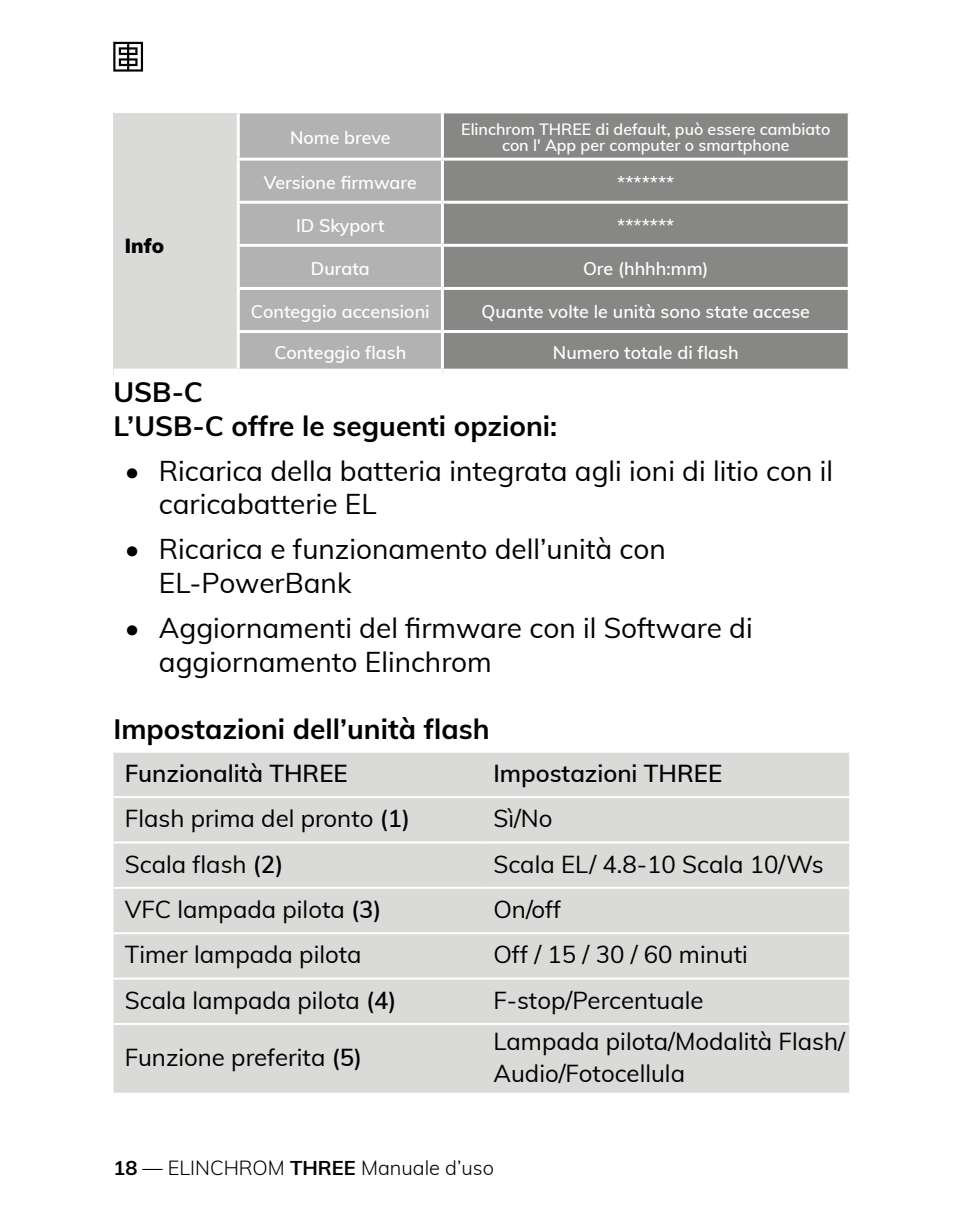
<style>
.page{position:relative;width:964px;height:1225px;background:#fff}
.page>*{position:absolute;margin:0;border:0;box-sizing:border-box;transform-origin:0 0}
.t1{font:28px/33.6px "Muli";color:#000}
.t2{font:700 28px "Muli";color:#000}
.t3{font:24px/32px "Muli";color:#000}
.t4{font:600 24px "Muli";color:#000}
.t5{font:300 20px "Muli";color:#000}
.t6{font:900 20px "Muli";color:#000}
.t7{font:600 18px "Muli";color:#fff}
.t8{font:600 16px/16px "Muli";color:#fff;text-align:center}
.s1{font-weight:600}
.s2{font-weight:700}
</style>
<div class="page">
<div style="left:114px;top:113px;width:124px;height:262px;background:#dadad9"></div>
<div style="left:240px;top:113px;width:201px;height:256px;background:#b2b2b2"></div>
<div style="left:444px;top:113px;width:404px;height:256px;background:#878786"></div>
<div style="left:114px;top:369px;width:124px;height:11px;background:#fff"></div>
<hr style="left:237px;top:113px;width:3px;height:45px;background:#fff">
<hr style="left:237px;top:158px;width:205px;height:3px;background:#fff">
<hr style="left:237px;top:161px;width:3px;height:40px;background:#fff">
<hr style="left:442px;top:158px;width:409px;height:3px;background:#fff">
<hr style="left:237px;top:201px;width:205px;height:3px;background:#fff">
<hr style="left:237px;top:204px;width:3px;height:40px;background:#fff">
<hr style="left:442px;top:201px;width:409px;height:3px;background:#fff">
<hr style="left:237px;top:244px;width:205px;height:3px;background:#fff">
<hr style="left:237px;top:247px;width:3px;height:40px;background:#fff">
<hr style="left:442px;top:244px;width:409px;height:3px;background:#fff">
<hr style="left:237px;top:287px;width:205px;height:3px;background:#fff">
<hr style="left:237px;top:290px;width:3px;height:40px;background:#fff">
<hr style="left:442px;top:287px;width:409px;height:3px;background:#fff">
<hr style="left:237px;top:330px;width:205px;height:3px;background:#fff">
<hr style="left:237px;top:333px;width:3px;height:36px;background:#fff">
<hr style="left:442px;top:330px;width:409px;height:3px;background:#fff">
<div style="left:114px;top:752px;width:735px;height:340px;background:#dadad9"></div>
<hr style="left:114px;top:796px;width:368px;height:2px;background:#fff">
<hr style="left:482px;top:796px;width:367px;height:2px;background:#fff">
<hr style="left:114px;top:841px;width:368px;height:2px;background:#fff">
<hr style="left:482px;top:841px;width:367px;height:2px;background:#fff">
<hr style="left:114px;top:887px;width:368px;height:2px;background:#fff">
<hr style="left:482px;top:887px;width:367px;height:2px;background:#fff">
<hr style="left:114px;top:932px;width:368px;height:2px;background:#fff">
<hr style="left:482px;top:932px;width:367px;height:2px;background:#fff">
<hr style="left:114px;top:977px;width:368px;height:2px;background:#fff">
<hr style="left:482px;top:977px;width:367px;height:2px;background:#fff">
<hr style="left:114px;top:1023px;width:368px;height:2px;background:#fff">
<hr style="left:482px;top:1023px;width:367px;height:2px;background:#fff">
<svg style="left:113px;top:42px;width:30px;height:30px"></svg>
<p class="t6" style="left:125px;top:231px;width:41px">Info</p>
<p class="t7" style="left:290px;top:124px;width:102px">Nome breve</p>
<p class="t8" style="left:461px;top:121px;width:371px">Elinchrom THREE di default, può essere cambiato con l' App per computer o smartphone</p>
<p class="t7" style="left:264px;top:169px;width:154px">Versione firmware</p>
<p class="t7" style="left:617px;top:169px;width:59px">*******</p>
<p class="t7" style="left:296px;top:212px;width:90px">ID Skyport</p>
<p class="t7" style="left:617px;top:212px;width:59px">*******</p>
<p class="t7" style="left:311px;top:255px;width:60px">Durata</p>
<p class="t7" style="left:583px;top:255px;width:127px">Ore (hhhh:mm)</p>
<p class="t7" style="left:251px;top:298px;width:180px">Conteggio accensioni</p>
<p class="t7" style="left:481px;top:298px;width:330px">Quante volte le unità sono state accese</p>
<p class="t7" style="left:274px;top:339px;width:133px">Conteggio flash</p>
<p class="t7" style="left:553px;top:339px;width:187px">Numero totale di flash</p>
<p class="t2" style="left:114px;top:372px;width:91px">USB-C</p>
<p class="t2" style="left:114px;top:405px;width:445px">L’USB-C offre le seguenti opzioni:</p>
<p class="t1" style="left:159px;top:452px;width:676px;text-indent:-34px">• Ricarica della batteria integrata agli ioni di litio con il caricabatterie EL</p>
<p class="t1" style="left:159px;top:531px;width:508px;text-indent:-34px">• Ricarica e funzionamento dell’unità con<br>EL-PowerBank</p>
<p class="t1" style="left:159px;top:610px;width:595px;text-indent:-34px">• Aggiornamenti del firmware con il Software di aggiornamento Elinchrom</p>
<p class="t2" style="left:114px;top:708px;width:377px">Impostazioni dell’unità flash</p>
<p class="t4" style="left:125px;top:756px;width:224px">Funzionalità THREE</p>
<p class="t4" style="left:493px;top:756px;width:230px">Impostazioni THREE</p>
<p class="t3" style="left:125px;top:801px;width:287px">Flash prima del pronto <span class="s1">(1)</span></p>
<p class="t3" style="left:493px;top:801px;width:61px">Sì/No</p>
<p class="t3" style="left:125px;top:847px;width:160px">Scala flash <span class="s1">(2)</span></p>
<p class="t3" style="left:493px;top:847px;width:332px">Scala EL/ 4.8-10 Scala 10/Ws</p>
<p class="t3" style="left:125px;top:892px;width:258px">VFC lampada pilota <span class="s1">(3)</span></p>
<p class="t3" style="left:493px;top:892px;width:69px">On/off</p>
<p class="t3" style="left:125px;top:937px;width:238px">Timer lampada pilota</p>
<p class="t3" style="left:493px;top:937px;width:256px">Off / 15 / 30 / 60 minuti</p>
<p class="t3" style="left:125px;top:983px;width:273px">Scala lampada pilota <span class="s1">(4)</span></p>
<p class="t3" style="left:493px;top:983px;width:212px">F-stop/Percentuale</p>
<p class="t3" style="left:125px;top:1040px;width:239px">Funzione preferita <span class="s1">(5)</span></p>
<p class="t3" style="left:493px;top:1024px;width:353px">Lampada pilota/Modalità Flash/<br>Audio/Fotocellula</p>
<p class="t5" style="left:113px;top:1153px;width:382px"><span class="s2">18</span> — ELINCHROM <span class="s2">THREE</span> Manuale d’uso</p>
</div>
